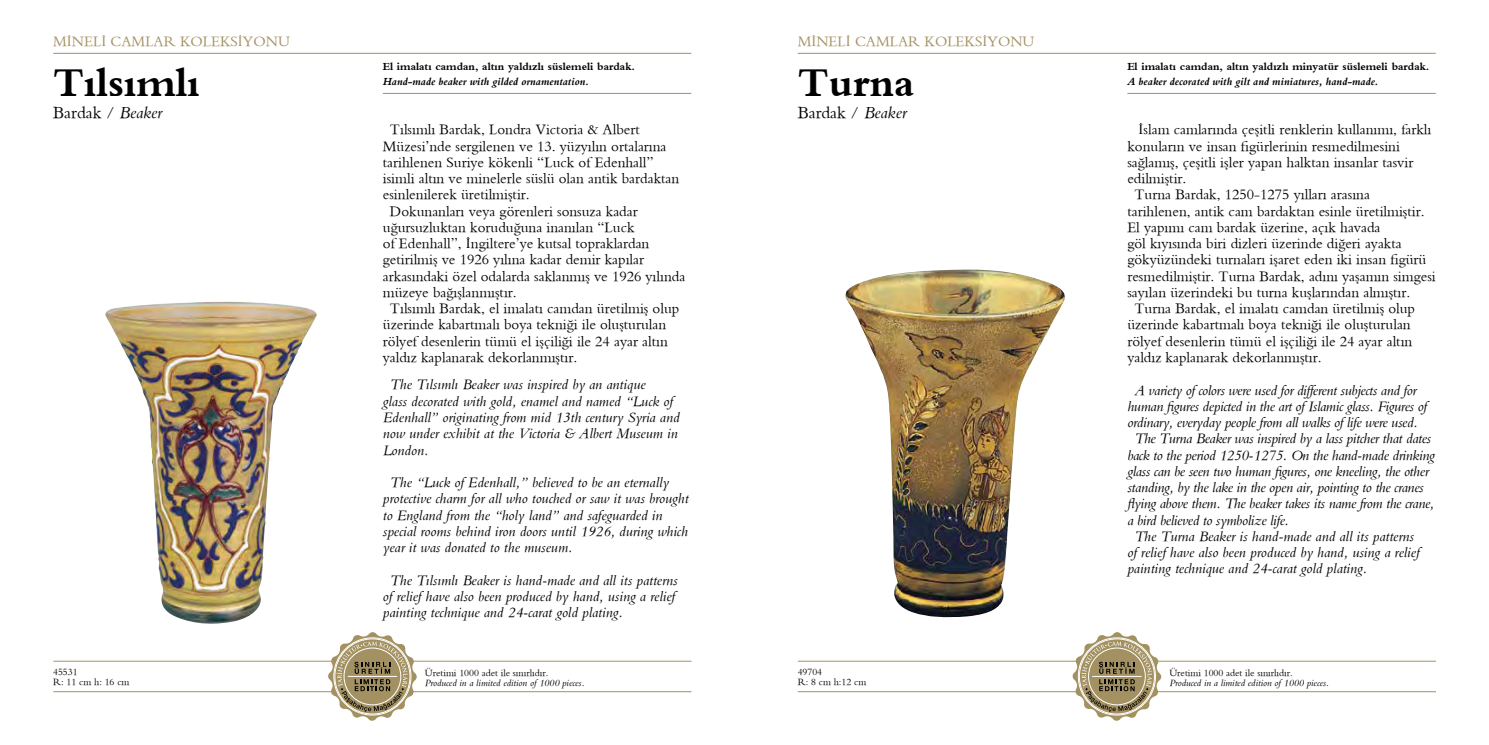
<style>
.page{position:relative;width:1489px;height:745px;background:#fff}
.page>*{position:absolute;margin:0;border:0;box-sizing:border-box;transform-origin:0 0}
.t1{font:700 42.5px "Bembo";color:#000}
.t2{font:17.5px "Bembo";color:#000}
.t3{font:15px "Bembo";color:#000}
.t4{font:italic 15px/16.2px "Bembo";color:#000}
.t5{font:italic 15px "Bembo";letter-spacing:-.02em;color:#000}
.t6{font:15px "Bembo";color:#a39161}
.t7{font:700 11.25px "Bembo";color:#000}
.t8{font:italic 700 11.25px "Bembo";color:#000}
.t9{font:10px/10px "Bembo";color:#000}
.t10{font:italic 10px "Bembo";color:#000}
.s1{font-style:italic}
</style>
<div class="page">
<img style="left:105px;top:301px;width:212px;height:323px">
<hr style="left:383px;top:93px;width:308px;height:1px;background:#a39161">
<hr style="left:53px;top:53px;width:638px;height:1px;background:#a39161">
<hr style="left:53px;top:660px;width:638px;height:1px;background:#a39161">
<hr style="left:53px;top:691px;width:638px;height:1px;background:#a39161">
<svg style="left:327px;top:632px;width:90px;height:89px"></svg>
<img style="left:845px;top:269px;width:220px;height:349px">
<hr style="left:1127px;top:93px;width:308px;height:1px;background:#a39161">
<hr style="left:797px;top:53px;width:638px;height:1px;background:#a39161">
<hr style="left:797px;top:660px;width:638px;height:1px;background:#a39161">
<hr style="left:797px;top:691px;width:638px;height:1px;background:#a39161">
<svg style="left:1071px;top:632px;width:90px;height:89px"></svg>
<p class="t6" style="left:53px;top:32px;width:238px">MİNELİ CAMLAR KOLEKSİYONU</p>
<p class="t6" style="left:797px;top:32px;width:238px">MİNELİ CAMLAR KOLEKSİYONU</p>
<h1 class="t1" style="left:53px;top:57px;width:148px">Tılsımlı</h1>
<p class="t2" style="left:53px;top:102px;width:110px">Bardak / <span class="s1">Beaker</span></p>
<p class="t7" style="left:383px;top:59px;width:253px">El imalatı camdan, altın yaldızlı süslemeli bardak.</p>
<p class="t8" style="left:383px;top:74px;width:208px">Hand-made beaker with gilded ornamentation.</p>
<h1 class="t1" style="left:797px;top:57px;width:118px">Turna</h1>
<p class="t2" style="left:797px;top:102px;width:110px">Bardak / <span class="s1">Beaker</span></p>
<p class="t7" style="left:1127px;top:59px;width:303px">El imalatı camdan, altın yaldızlı minyatür süslemeli bardak.</p>
<p class="t8" style="left:1127px;top:74px;width:253px">A beaker decorated with gilt and miniatures, hand-made.</p>
<p class="t3" style="left:390px;top:120px;width:251px">Tılsımlı Bardak, Londra Victoria &amp; Albert</p>
<p class="t3" style="left:383px;top:137px;width:285px">Müzesi’nde sergilenen ve 13. yüzyılın ortalarına</p>
<p class="t3" style="left:383px;top:153px;width:272px">tarihlenen Suriye kökenli “Luck of Edenhall”</p>
<p class="t3" style="left:383px;top:169px;width:298px">isimli altın ve minelerle süslü olan antik bardaktan</p>
<p class="t3" style="left:383px;top:185px;width:148px">esinlenilerek üretilmiştir.</p>
<p class="t3" style="left:390px;top:202px;width:249px">Dokunanları veya görenleri sonsuza kadar</p>
<p class="t3" style="left:383px;top:218px;width:253px">uğursuzluktan koruduğuna inanılan “Luck</p>
<p class="t3" style="left:383px;top:234px;width:268px">of Edenhall”, İngiltere’ye kutsal topraklardan</p>
<p class="t3" style="left:383px;top:250px;width:263px">getirilmiş ve 1926 yılına kadar demir kapılar</p>
<p class="t3" style="left:383px;top:267px;width:304px">arkasındaki özel odalarda saklanmış ve 1926 yılında</p>
<p class="t3" style="left:383px;top:283px;width:135px">müzeye bağışlanmıştır.</p>
<p class="t3" style="left:390px;top:299px;width:291px">Tılsımlı Bardak, el imalatı camdan üretilmiş olup</p>
<p class="t3" style="left:383px;top:315px;width:285px">üzerinde kabartmalı boya tekniği ile oluşturulan</p>
<p class="t3" style="left:383px;top:332px;width:286px">rölyef desenlerin tümü el işçiliği ile 24 ayar altın</p>
<p class="t3" style="left:383px;top:348px;width:196px">yaldız kaplanarak dekorlanmıştır.</p>
<p class="t4" style="left:383px;top:376px;width:298px;text-indent:7px">The Tılsımlı Beaker was inspired by an antique<br>glass decorated with gold, enamel and named “Luck of Edenhall” originating from mid 13th century Syria and now under exhibit at the Victoria &amp; Albert Museum in London.</p>
<p class="t4" style="left:383px;top:473px;width:307px;text-indent:7px">The “Luck of Edenhall,” believed to be an eternally protective charm for all who touched or saw it was brought to England from the “holy land” and safeguarded in special rooms behind iron doors until 1926, during which year it was donated to the museum.</p>
<p class="t4" style="left:383px;top:571px;width:296px;text-indent:7px">The Tılsımlı Beaker is hand-made and all its patterns of relief have also been produced by hand, using a relief painting technique and 24-carat gold plating.</p>
<p class="t3" style="left:1138px;top:120px;width:294px">İslam camlarında çeşitli renklerin kullanımı, farklı</p>
<p class="t3" style="left:1127px;top:137px;width:274px">konuların ve insan figürlerinin resmedilmesini</p>
<p class="t3" style="left:1127px;top:153px;width:287px">sağlamış, çeşitli işler yapan halktan insanlar tasvir</p>
<p class="t3" style="left:1127px;top:169px;width:61px">edilmiştir.</p>
<p class="t3" style="left:1134px;top:185px;width:237px">Turna Bardak, 1250-1275 yılları arasına</p>
<p class="t3" style="left:1127px;top:202px;width:299px">tarihlenen, antik cam bardaktan esinle üretilmiştir.</p>
<p class="t3" style="left:1127px;top:218px;width:255px">El yapımı cam bardak üzerine, açık havada</p>
<p class="t3" style="left:1127px;top:234px;width:276px">göl kıyısında biri dizleri üzerinde diğeri ayakta</p>
<p class="t3" style="left:1127px;top:250px;width:300px">gökyüzündeki turnaları işaret eden iki insan figürü</p>
<p class="t3" style="left:1127px;top:267px;width:310px">resmedilmiştir. Turna Bardak, adını yaşamın simgesi</p>
<p class="t3" style="left:1127px;top:283px;width:284px">sayılan üzerindeki bu turna kuşlarından almıştır.</p>
<p class="t3" style="left:1134px;top:299px;width:282px">Turna Bardak, el imalatı camdan üretilmiş olup</p>
<p class="t3" style="left:1127px;top:315px;width:285px">üzerinde kabartmalı boya tekniği ile oluşturulan</p>
<p class="t3" style="left:1127px;top:332px;width:286px">rölyef desenlerin tümü el işçiliği ile 24 ayar altın</p>
<p class="t3" style="left:1127px;top:348px;width:196px">yaldız kaplanarak dekorlanmıştır.</p>
<p class="t5" style="left:1134px;top:380px;width:283px">A variety of colors were used for different subjects and for</p>
<p class="t5" style="left:1127px;top:397px;width:301px">human figures depicted in the art of Islamic glass. Figures of</p>
<p class="t5" style="left:1127px;top:413px;width:292px">ordinary, everyday people from all walks of life were used.</p>
<p class="t5" style="left:1134px;top:429px;width:298px">The Turna Beaker was inspired by a lass pitcher that dates</p>
<p class="t5" style="left:1127px;top:445px;width:309px">back to the period 1250-1275. On the hand-made drinking</p>
<p class="t5" style="left:1127px;top:462px;width:303px">glass can be seen two human figures, one kneeling, the other</p>
<p class="t5" style="left:1127px;top:478px;width:298px">standing, by the lake in the open air, pointing to the cranes</p>
<p class="t5" style="left:1127px;top:494px;width:308px">flying above them. The beaker takes its name from the crane,</p>
<p class="t5" style="left:1127px;top:510px;width:163px">a bird believed to symbolize life.</p>
<p class="t4" style="left:1134px;top:527px;width:281px">The Turna Beaker is hand-made and all its patterns</p>
<p class="t4" style="left:1127px;top:543px;width:293px">of relief have also been produced by hand, using a relief</p>
<p class="t4" style="left:1127px;top:559px;width:241px">painting technique and 24-carat gold plating.</p>
<p class="t9" style="left:53px;top:666px;width:78px">45531<br>R: 11 cm h: 16 cm</p>
<p class="t9" style="left:425px;top:666px;width:125px">Üretimi 1000 adet ile sınırlıdır.</p>
<p class="t10" style="left:425px;top:676px;width:161px">Produced in a limited edition of 1000 pieces.</p>
<p class="t9" style="left:797px;top:666px;width:70px">49704<br>R: 8 cm h:12 cm</p>
<p class="t9" style="left:1169px;top:666px;width:125px">Üretimi 1000 adet ile sınırlıdır.</p>
<p class="t10" style="left:1169px;top:676px;width:161px">Produced in a limited edition of 1000 pieces.</p>
</div>
